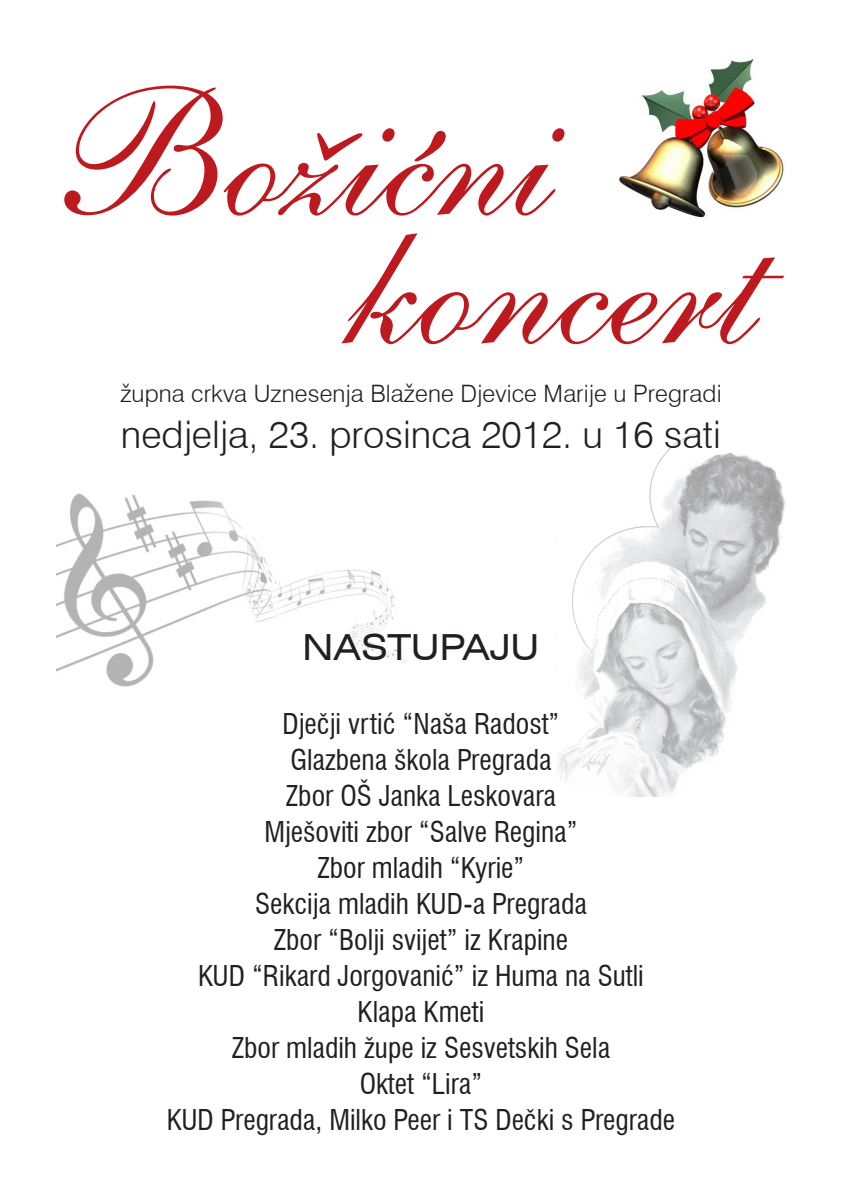
<style>
.page{position:relative;width:842px;height:1191px;background:#fff}
.page>*{position:absolute;margin:0;border:0;box-sizing:border-box;transform-origin:0 0}
.t1{font:180px "Shelley Andante BT";color:#bd1a1f}
.t2{font:300 38px "Swiss 721 BT";color:#231f20}
.t3{font:expanded 36px "Swiss 721 BT";color:#231f20}
.t4{font:condensed 28px "Swiss 721 BT";color:#231f20}
.t5{font:300 24px "Swiss 721 BT";letter-spacing:.005em;color:#231f20}
</style>
<div class="page">
<img style="left:558px;top:432px;width:227px;height:365px">
<img style="left:57px;top:493px;width:350px;height:194px">
<img style="left:619px;top:59px;width:165px;height:158px">
<p class="t1" style="left:57px;top:44px;width:498px">Božićni</p>
<p class="t1" style="left:349px;top:173px;width:411px">koncert</p>
<p class="t5" style="left:120px;top:379px;width:603px">župna crkva Uznesenja Blažene Djevice Marije u Pregradi</p>
<p class="t2" style="left:121px;top:411px;width:601px">nedjelja, 23. prosinca 2012. u 16 sati</p>
<p class="t3" style="left:303px;top:626px;width:238px">NASTUPAJU</p>
<p class="t4" style="left:282px;top:707px;width:279px">Dječji vrtić “Naša Radost”</p>
<p class="t4" style="left:290px;top:743px;width:263px">Glazbena škola Pregrada</p>
<p class="t4" style="left:286px;top:779px;width:272px">Zbor OŠ Janka Leskovara</p>
<p class="t4" style="left:264px;top:815px;width:315px">Mješoviti zbor “Salve Regina”</p>
<p class="t4" style="left:317px;top:851px;width:208px">Zbor mladih “Kyrie”</p>
<p class="t4" style="left:255px;top:887px;width:333px">Sekcija mladih KUD-a Pregrada</p>
<p class="t4" style="left:274px;top:923px;width:296px">Zbor “Bolji svijet” iz Krapine</p>
<p class="t4" style="left:198px;top:959px;width:447px">KUD “Rikard Jorgovanić” iz Huma na Sutli</p>
<p class="t4" style="left:358px;top:995px;width:128px">Klapa Kmeti</p>
<p class="t4" style="left:232px;top:1031px;width:380px">Zbor mladih župe iz Sesvetskih Sela</p>
<p class="t4" style="left:360px;top:1067px;width:124px">Oktet “Lira”</p>
<p class="t4" style="left:167px;top:1103px;width:510px">KUD Pregrada, Milko Peer i TS Dečki s Pregrade</p>
</div>
